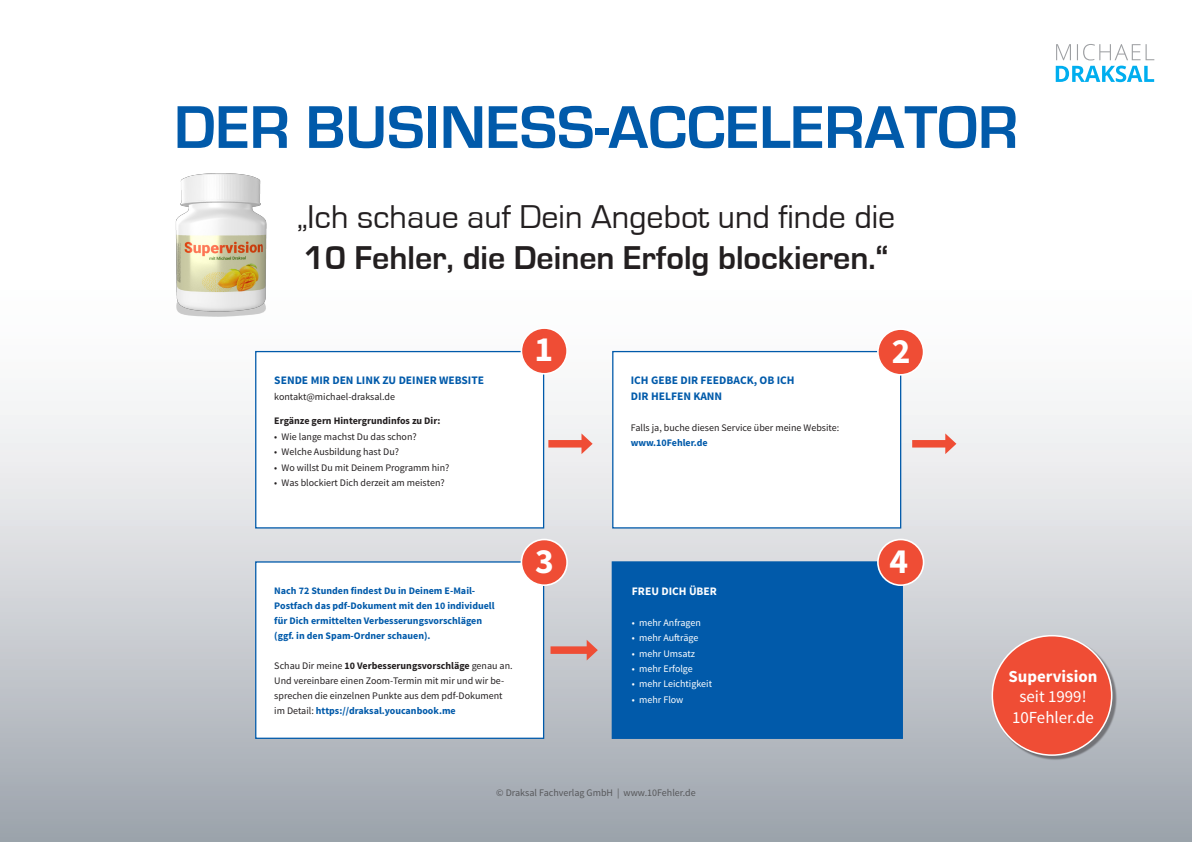
<style>
.page{position:relative;width:1192px;height:842px;background:#fff}
.page>*{position:absolute;margin:0;border:0;box-sizing:border-box;transform-origin:0 0}
.t1{font:700 62.5px "Eurostile";color:#015aaa}
.t2{font:700 35.45px "Source Sans Pro";color:#fff}
.t3{font:700 34px "Eurostile";color:#231f20}
.t4{font:34px "Eurostile";color:#231f20}
.t5{font:16.9px/20.2px "Source Sans Pro";color:#fff;text-align:center}
.t6{font:700 16.9px "Source Sans Pro";color:#fff}
.t7{font:700 11.5px/15.4px "Source Sans Pro";color:#015aaa}
.t8{font:700 11.5px "Source Sans Pro";color:#fff}
.t9{font:10px/15px "Source Sans Pro";color:#231f20}
.t10{font:700 10px/15px "Source Sans Pro";color:#015aaa}
.t11{font:10px "Source Sans Pro";color:#fff}
.t12{font:10px "Source Sans Pro";color:#57585a}
.t13{font:700 10px "Source Sans Pro";color:#231f20}
.s1{font-weight:700}
.s2{font-weight:700;color:#015aaa}
</style>
<div class="page">
<div style="left:0;top:254px;width:1192px;height:588px;background:linear-gradient(to bottom,#fff,#a3a9b1)"></div>
<svg style="left:1056px;top:66px;width:98px;height:16px"></svg>
<svg style="left:1056px;top:44px;width:98px;height:16px"></svg>
<div style="left:255px;top:351px;width:289px;height:177px;background:#fff;border:1px solid #015aaa"></div>
<div style="left:612px;top:351px;width:289px;height:177px;background:#fff;border:1px solid #015aaa"></div>
<div style="left:255px;top:561px;width:289px;height:178px;background:#fff;border:1px solid #015aaa"></div>
<div style="left:612px;top:561px;width:291px;height:178px;background:#015aaa;border:1px solid #015aaa"></div>
<div style="left:548px;top:440px;width:38px;height:7px;background:#ef4d35"></div>
<svg style="left:581px;top:433px;width:12px;height:21px"></svg>
<div style="left:912px;top:440px;width:37px;height:7px;background:#ef4d35"></div>
<svg style="left:945px;top:433px;width:11px;height:21px"></svg>
<div style="left:551px;top:646px;width:40px;height:8px;background:#ef4d35"></div>
<svg style="left:587px;top:640px;width:11px;height:20px"></svg>
<div style="left:521px;top:328px;width:46px;height:46px;background:#ef4d35;border-radius:50%"></div>
<div style="left:521px;top:327px;width:47px;height:48px;border:2px solid #fff;border-radius:50%"></div>
<div style="left:878px;top:329px;width:46px;height:46px;background:#ef4d35;border-radius:50%"></div>
<div style="left:877px;top:328px;width:47px;height:48px;border:2px solid #fff;border-radius:50%"></div>
<div style="left:521px;top:539px;width:46px;height:46px;background:#ef4d35;border-radius:50%"></div>
<div style="left:521px;top:539px;width:47px;height:47px;border:2px solid #fff;border-radius:50%"></div>
<div style="left:878px;top:539px;width:46px;height:46px;background:#ef4d35;border-radius:50%"></div>
<div style="left:877px;top:539px;width:47px;height:47px;border:2px solid #fff;border-radius:50%"></div>
<img style="left:147px;top:173px;width:147px;height:174px">
<div style="left:993px;top:636px;width:124px;height:124px;background:#231f20;opacity:.45"></div>
<div style="left:992px;top:636px;width:120px;height:119px;background:#ef4d35;border-radius:50%"></div>
<div style="left:992px;top:635px;width:120px;height:121px;border:2px solid #fff;border-radius:50%"></div>
<h1 class="t1" style="left:174px;top:93px;width:846px">DER BUSINESS-ACCELERATOR</h1>
<h3 class="t4" style="left:297px;top:199px;width:600px">„Ich schaue auf Dein Angebot und finde die</h3>
<h3 class="t3" style="left:303px;top:239px;width:587px">10 Fehler, die Deinen Erfolg blockieren.“</h3>
<p class="t7" style="left:274px;top:373px;width:211px">SENDE MIR DEN LINK ZU DEINER WEBSITE</p>
<p class="t9" style="left:274px;top:389px;width:122px">kontakt@michael-draksal.de</p>
<p class="t13" style="left:274px;top:414px;width:168px">Ergänze gern Hintergrundinfos zu Dir:</p>
<p class="t9" style="left:274px;top:429px;width:144px">• Wie lange machst Du das schon?</p>
<p class="t9" style="left:274px;top:444px;width:126px">• Welche Ausbildung hast Du?</p>
<p class="t9" style="left:274px;top:460px;width:177px">• Wo willst Du mit Deinem Programm hin?</p>
<p class="t9" style="left:274px;top:475px;width:172px">• Was blockiert Dich derzeit am meisten?</p>
<h2 class="t2" style="left:535px;top:327px;width:20px">1</h2>
<h2 class="t2" style="left:892px;top:328px;width:20px">2</h2>
<p class="t7" style="left:631px;top:373px;width:165px">ICH GEBE DIR FEEDBACK, OB ICH<br>DIR HELFEN KANN</p>
<p class="t9" style="left:631px;top:420px;width:210px">Falls ja, buche diesen Service über meine Website:</p>
<p class="t10" style="left:631px;top:436px;width:79px">www.10Fehler.de</p>
<p class="t10" style="left:274px;top:583px;width:222px">Nach 72 Stunden findest Du in Deinem E-Mail-Postfach das pdf-Dokument mit den 10 individuell für Dich ermittelten Verbesserungsvorschlägen (ggf. in den Spam-Ordner schauen).</p>
<p class="t9" style="left:274px;top:658px;width:240px">Schau Dir meine <span class="s1">10 Verbesserungsvorschläge</span> genau an.<br>Und vereinbare einen Zoom-Termin mit mir und wir be&shy;sprechen die einzelnen Punkte aus dem pdf-Dokument im Detail: <span class="s2">https://draksal.youcanbook.me</span></p>
<h2 class="t2" style="left:535px;top:539px;width:20px">3</h2>
<h2 class="t2" style="left:890px;top:539px;width:20px">4</h2>
<p class="t8" style="left:632px;top:583px;width:87px">FREU DICH ÜBER</p>
<p class="t11" style="left:632px;top:616px;width:70px">• mehr Anfragen</p>
<p class="t11" style="left:632px;top:631px;width:68px">• mehr Aufträge</p>
<p class="t11" style="left:632px;top:647px;width:65px">• mehr Umsatz</p>
<p class="t11" style="left:632px;top:662px;width:62px">• mehr Erfolge</p>
<p class="t11" style="left:632px;top:678px;width:82px">• mehr Leichtigkeit</p>
<p class="t11" style="left:632px;top:693px;width:53px">• mehr Flow</p>
<p class="t12" style="left:496px;top:786px;width:201px">© Draksal Fachverlag GmbH | www.10Fehler.de</p>
<h3 class="t6" style="left:1009px;top:666px;width:90px">Supervision</h3>
<h3 class="t5" style="left:1012px;top:687px;width:83px">seit 1999!<br>10Fehler.de</h3>
</div>
